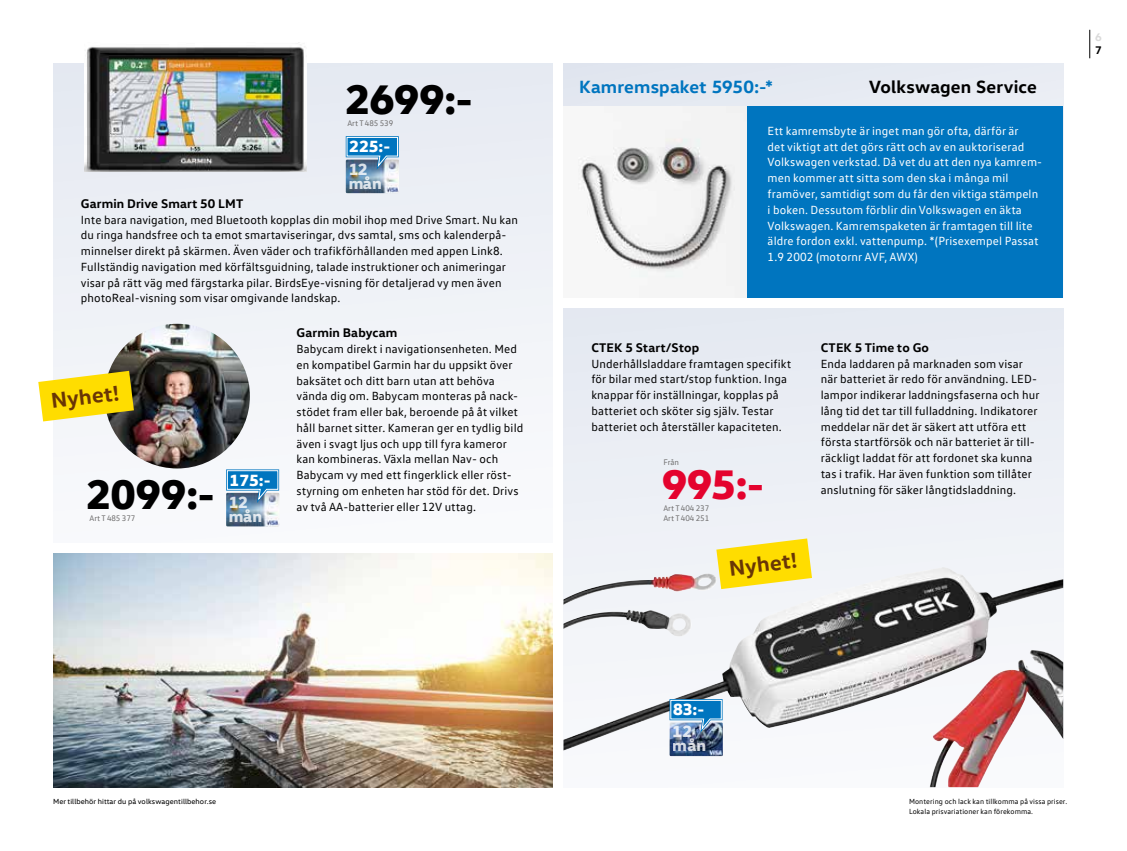
<style>
.page{position:relative;width:1127px;height:851px;background:#fff}
.page>*{position:absolute;margin:0;border:0;box-sizing:border-box;transform-origin:0 0}
.t1{font:800 42px "VW Head";letter-spacing:.005em;color:#000}
.t2{font:800 42px "VW Head";color:#e4032e}
.t3{font:700 21.75px "VW Head";color:#693606}
.t4{font:700 18px "VW Head";letter-spacing:.01em;color:#0075bf}
.t5{font:700 18px "VW Head";letter-spacing:.01em;color:#000}
.t6{font:800 16.5px/13.5px "VW Head";color:#fff}
.t7{font:700 12.75px "VW Head";letter-spacing:.01em;color:#000}
.t8{font:12px/15.8px "VW Text";letter-spacing:.01em;color:#000}
.t9{font:12px/15.8px "VW Text";letter-spacing:.01em;color:#fff}
.t10{font:700 11.25px "VW Head";color:#dadada}
.t11{font:700 11.25px "VW Head";color:#000}
.t12{font:8.25px/9.9px "VW Text";letter-spacing:-.01em;color:#706f6f}
.t13{font:7.5px/10.5px "VW Text";letter-spacing:.01em;color:#000}
.t14{font:7.5px "VW Head";letter-spacing:.01em;color:#000}
</style>
<div class="page">
<div style="left:563px;top:64px;width:500px;height:234px;background:#e5eaf2"></div>
<svg style="left:1089px;top:30px;width:1px;height:28px"></svg>
<div style="left:744px;top:106px;width:319px;height:192px;background:#0075bf"></div>
<img style="left:563px;top:106px;width:183px;height:192px">
<div style="left:563px;top:309px;width:500px;height:478px;background:linear-gradient(to right,#ecf0f6,#ebecf1)"></div>
<img style="left:563px;top:567px;width:500px;height:183px">
<img style="left:669px;top:722px;width:54px;height:34px">
<svg style="left:669px;top:699px;width:53px;height:33px;background:#4892c7"></svg>
<svg style="left:716px;top:538px;width:96px;height:51px"></svg>
<img style="left:53px;top:553px;width:500px;height:234px">
<div style="left:53px;top:63px;width:500px;height:479px;background:#eff2f7"></div>
<img style="left:85px;top:44px;width:221px;height:128px">
<img style="left:105px;top:324px;width:145px;height:144px;border-radius:72px">
<img style="left:346px;top:170px;width:53px;height:23px">
<svg style="left:346px;top:136px;width:53px;height:34px;background:#448dbe"></svg>
<img style="left:226px;top:503px;width:53px;height:23px">
<svg style="left:226px;top:469px;width:53px;height:34px;background:#468ec0"></svg>
<svg style="left:38px;top:371px;width:96px;height:50px"></svg>
<h1 class="t1" style="left:345px;top:71px;width:129px">2699:-</h1>
<p class="t12" style="left:347px;top:118px;width:47px">Art T 485 539</p>
<h3 class="t6" style="left:348px;top:162px;width:35px">12 mån</h3>
<h3 class="t6" style="left:349px;top:139px;width:42px">225:-</h3>
<p class="t7" style="left:81px;top:195px;width:164px">Garmin Drive Smart 50 LMT</p>
<p class="t8" style="left:81px;top:211px;width:439px">Inte bara navigation, med Bluetooth kopplas din mobil ihop med Drive Smart. Nu kan du ringa handsfree och ta emot smartaviseringar, dvs samtal, sms och kalenderpå&shy;minnelser direkt på skärmen. Även väder och trafikförhållanden med appen Link8.<br>Fullständig navigation med körfältsguidning, talade instruktioner och animeringar visar på rätt väg med färgstarka pilar. BirdsEye-visning för detaljerad vy men även photoReal-visning som visar omgivande landskap.</p>
<p class="t7" style="left:297px;top:324px;width:102px">Garmin Babycam</p>
<p class="t8" style="left:297px;top:340px;width:228px">Babycam direkt i navigationsenheten. Med en kompatibel Garmin har du uppsikt över baksätet och ditt barn utan att behöva vända dig om. Babycam monteras på nack&shy;stödet fram eller bak, beroende på åt vilket håll barnet sitter. Kameran ger en tydlig bild även i svagt ljus och upp till fyra kameror kan kombineras. Växla mellan Nav- och Babycam vy med ett fingerklick eller röst&shy;styrning om enheten har stöd för det. Drivs</p>
<h2 class="t3" style="left:49px;top:386px;width:70px;rotate:-7deg">Nyhet!</h2>
<h3 class="t6" style="left:230px;top:472px;width:42px">175:-</h3>
<h1 class="t1" style="left:86px;top:466px;width:130px">2099:-</h1>
<h3 class="t6" style="left:228px;top:495px;width:35px">12 mån</h3>
<p class="t8" style="left:297px;top:498px;width:181px">av två AA-batterier eller 12V uttag.</p>
<p class="t12" style="left:90px;top:513px;width:47px">Art T 485 377</p>
<p class="t14" style="left:53px;top:796px;width:165px">Mer tillbehör hittar du på volkswagentillbehor.se</p>
<h3 class="t4" style="left:579px;top:75px;width:195px">Kamremspaket 5950:-*</h3>
<h3 class="t5" style="left:869px;top:75px;width:169px">Volkswagen Service</h3>
<p class="t9" style="left:767px;top:123px;width:276px">Ett kamremsbyte är inget man gör ofta, därför är<br>det viktigt att det görs rätt och av en auktoriserad Volkswagen verkstad. Då vet du att den nya kamrem&shy;men kommer att sitta som den ska i många mil framöver, samtidigt som du får den viktiga stämpeln i boken. Dessutom förblir din Volkswagen en äkta Volkswagen. Kamremspaketen är framtagen till lite äldre fordon exkl. vattenpump. *(Prisexempel Passat 1.9 2002 (motornr AVF, AWX)</p>
<p class="t7" style="left:591px;top:339px;width:109px">CTEK 5 Start/Stop</p>
<p class="t8" style="left:591px;top:355px;width:201px">Underhållsladdare framtagen specifikt för bilar med start/stop funktion. Inga knappar för inställningar, kopplas på batteriet och sköter sig själv. Testar batteriet och återställer kapaciteten.</p>
<p class="t12" style="left:663px;top:457px;width:17px">Från</p>
<h1 class="t2" style="left:662px;top:456px;width:104px">995:-</h1>
<p class="t12" style="left:663px;top:502px;width:47px">Art T 404 237<br>Art T 404 251</p>
<h2 class="t3" style="left:727px;top:554px;width:70px;rotate:-7deg">Nyhet!</h2>
<p class="t7" style="left:821px;top:339px;width:110px">CTEK 5 Time to Go</p>
<p class="t8" style="left:821px;top:355px;width:220px">Enda laddaren på marknaden som visar när batteriet är redo för användning. LED&shy;lampor indikerar laddningsfaserna och hur lång tid det tar till fulladdning. Indikatorer meddelar när det är säkert att utföra ett första startförsök och när batteriet är till&shy;räckligt laddat för att fordonet ska kunna tas i trafik. Har även funktion som tillåter anslutning för säker långtidsladdning.</p>
<p class="t10" style="left:1095px;top:30px;width:8px">6</p>
<p class="t11" style="left:1095px;top:43px;width:8px">7</p>
<h3 class="t6" style="left:673px;top:702px;width:33px">83:-</h3>
<h3 class="t6" style="left:673px;top:724px;width:35px">12 mån</h3>
<p class="t13" style="left:909px;top:795px;width:160px">Montering och lack kan tillkomma på vissa priser.<br>Lokala prisvariationer kan förekomma.</p>
</div>
